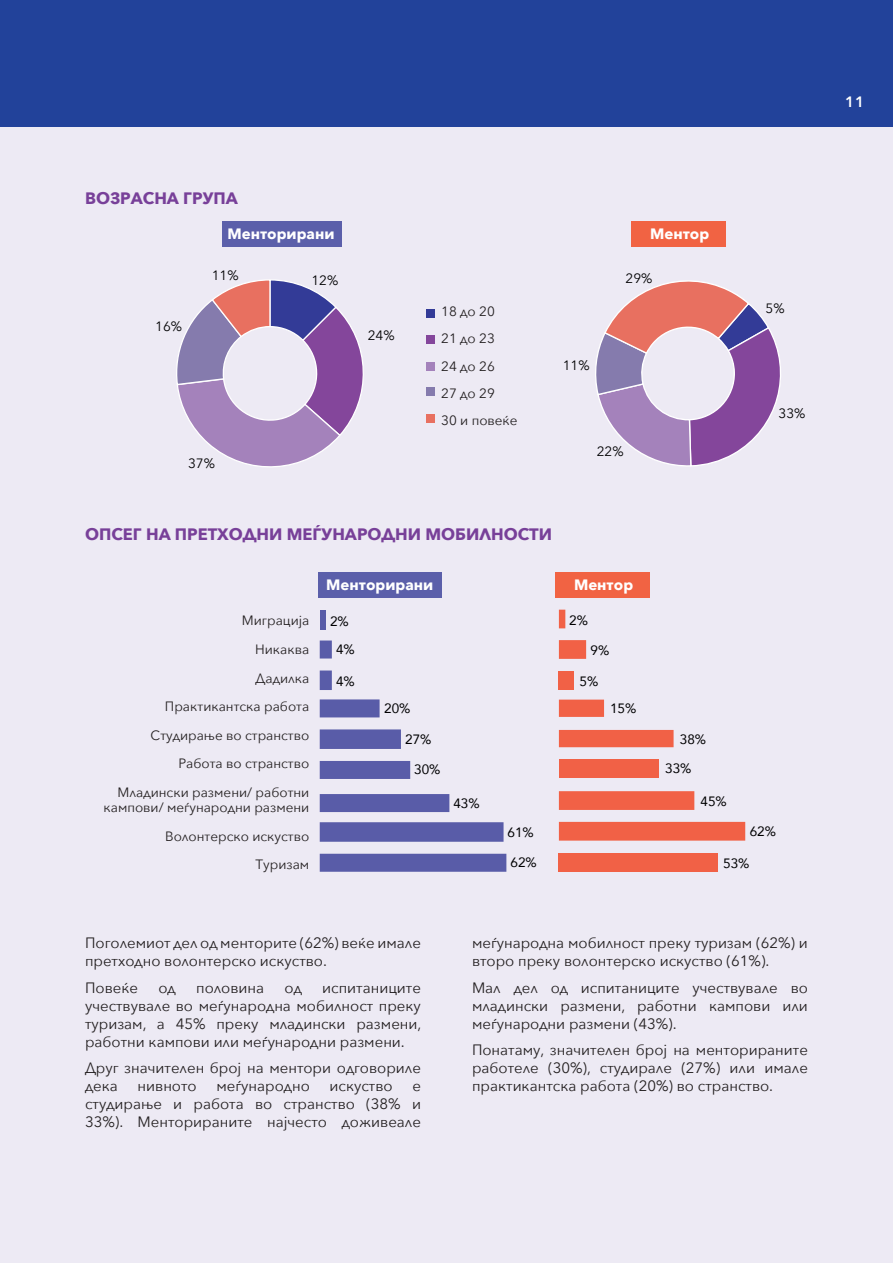
<style>
.page{position:relative;width:893px;height:1263px;background:#fff}
.page>*{position:absolute;margin:0;border:0;box-sizing:border-box;transform-origin:0 0}
.t1{font:700 16.5px "Avenir Next";color:#784099}
.t2{font:15px/18px "Avenir Next";color:#231f20;text-align:justify}
.t3{font:700 15px "Avenir Next";color:#fff}
.t4{font:600 15px "Avenir Next";color:#fff}
.t5{font:13.5px/28.7px "Avenir Next";color:#231f20;text-align:right}
.t6{font:13.5px/16.2px "Avenir";color:#000001;text-align:right}
.t7{font:500 13.5px/25.5px "Avenir Next";color:#000001}
.t8{font:13.5px "Avenir Next";color:#000001}
</style>
<div class="page">
<div style="left:0;top:0;width:893px;height:128px;background:#22429a"></div>
<div style="left:0;top:128px;width:893px;height:1135px;background:#edeaf4"></div>
<svg style="left:176px;top:279px;width:188px;height:188px"></svg>
<div style="left:426px;top:310px;width:8px;height:8px;background:#333b97"></div>
<div style="left:426px;top:335px;width:8px;height:9px;background:#84469b"></div>
<div style="left:426px;top:362px;width:8px;height:9px;background:#a482bb"></div>
<div style="left:426px;top:388px;width:8px;height:8px;background:#857bad"></div>
<div style="left:426px;top:415px;width:8px;height:8px;background:#e87060"></div>
<svg style="left:595px;top:280px;width:186px;height:187px"></svg>
<svg style="left:320px;top:640px;width:186px;height:232px"></svg>
<div style="left:320px;top:611px;width:5px;height:19px;background:#595ca8"></div>
<svg style="left:559px;top:610px;width:186px;height:231px"></svg>
<div style="left:559px;top:853px;width:159px;height:18px;background:#f16146"></div>
<div style="left:222px;top:221px;width:119px;height:26px;background:#5b5faa"></div>
<div style="left:318px;top:572px;width:124px;height:25px;background:#5b5faa"></div>
<div style="left:631px;top:221px;width:95px;height:26px;background:#f16343"></div>
<div style="left:555px;top:572px;width:95px;height:25px;background:#f16343"></div>
<p class="t1" style="left:85px;top:184px;width:154px">ВОЗРАСНА ГРУПА</p>
<p class="t3" style="left:227px;top:220px;width:109px">Менторирани</p>
<p class="t8" style="left:155px;top:318px;width:28px">16%</p>
<p class="t8" style="left:212px;top:267px;width:28px">11%</p>
<p class="t8" style="left:311px;top:273px;width:28px">12%</p>
<p class="t8" style="left:368px;top:327px;width:28px">24%</p>
<p class="t8" style="left:188px;top:455px;width:28px">37%</p>
<p class="t5" style="left:441px;top:298px;width:78px;line-height:27px;text-align:left">18 до 20<br>21 до 23<br>24 до 26<br>27 до 29<br>30 и повеќе</p>
<p class="t7" style="left:437px;top:301px;width:53px">18 to 20<br>21 to 23</p>
<p class="t7" style="left:437px;top:353px;width:53px">24 to 26<br>27 to 29</p>
<p class="t7" style="left:437px;top:406px;width:81px">30 and more</p>
<p class="t3" style="left:650px;top:220px;width:61px">Ментор</p>
<p class="t8" style="left:626px;top:271px;width:28px">29%</p>
<p class="t8" style="left:563px;top:358px;width:28px">11%</p>
<p class="t8" style="left:597px;top:444px;width:28px">22%</p>
<p class="t8" style="left:766px;top:301px;width:21px">5%</p>
<p class="t8" style="left:779px;top:405px;width:28px">33%</p>
<p class="t1" style="left:85px;top:519px;width:469px">ОПСЕГ НА ПРЕТХОДНИ МЕЃУНАРОДНИ МОБИЛНОСТИ</p>
<p class="t3" style="left:326px;top:571px;width:109px">Менторирани</p>
<p class="t6" style="left:250px;top:612px;width:61px">Migration</p>
<p class="t6" style="left:330px;top:614px;width:20px">2%</p>
<p class="t5" style="left:118px;top:606px;width:193px">Миграција<br>Никаква<br>Дадилка<br>Практикантска работа<br>Студирање во странство<br>Работа во странство<br>Младински размени/ работни</p>
<p class="t5" style="left:103px;top:792px;width:207px">кампови/ меѓународни размени<br>Волонтерско искуство<br>Туризам</p>
<p class="t6" style="left:336px;top:642px;width:20px">4%</p>
<p class="t6" style="left:336px;top:674px;width:20px">4%</p>
<p class="t6" style="left:276px;top:642px;width:35px">None</p>
<p class="t6" style="left:265px;top:672px;width:46px">Au pair</p>
<p class="t6" style="left:249px;top:701px;width:62px">Internship</p>
<p class="t6" style="left:209px;top:731px;width:102px">Studying abroad</p>
<p class="t6" style="left:211px;top:763px;width:100px">Working abroad</p>
<p class="t6" style="left:120px;top:785px;width:191px">Youth exchanges/ work camps/ international exchanges</p>
<p class="t6" style="left:161px;top:824px;width:150px">Volunteering experience</p>
<p class="t6" style="left:261px;top:856px;width:50px">Tourism</p>
<p class="t6" style="left:384px;top:701px;width:28px">20%</p>
<p class="t6" style="left:405px;top:733px;width:28px">27%</p>
<p class="t6" style="left:414px;top:763px;width:28px">30%</p>
<p class="t6" style="left:453px;top:796px;width:28px">43%</p>
<p class="t6" style="left:507px;top:826px;width:28px">61%</p>
<p class="t6" style="left:510px;top:856px;width:28px">62%</p>
<p class="t3" style="left:574px;top:571px;width:61px">Ментор</p>
<p class="t6" style="left:569px;top:613px;width:20px">2%</p>
<p class="t6" style="left:591px;top:644px;width:20px">9%</p>
<p class="t6" style="left:580px;top:674px;width:20px">5%</p>
<p class="t6" style="left:610px;top:702px;width:28px">15%</p>
<p class="t6" style="left:680px;top:732px;width:28px">38%</p>
<p class="t6" style="left:665px;top:761px;width:28px">33%</p>
<p class="t6" style="left:700px;top:795px;width:28px">45%</p>
<p class="t6" style="left:750px;top:824px;width:28px">62%</p>
<p class="t6" style="left:723px;top:856px;width:28px">53%</p>
<p class="t2" style="left:85px;top:933px;width:337px">Поголемиот дел од менторите (62%) веќе имале претходно волонтерско искуство.</p>
<p class="t2" style="left:85px;top:978px;width:55px">Повеќе</p>
<p class="t2" style="left:158px;top:978px;width:19px">од</p>
<p class="t2" style="left:196px;top:978px;width:70px">половина</p>
<p class="t2" style="left:285px;top:978px;width:19px">од</p>
<p class="t2" style="left:85px;top:978px;width:338px;text-indent:237px">испитаниците учествувале во меѓународна мобилност преку туризам, а 45% преку младински размени, работни кампови или меѓународни размени.</p>
<p class="t2" style="left:85px;top:1058px;width:337px">Друг значителен број на ментори одговориле дека</p>
<p class="t2" style="left:138px;top:1076px;width:61px">нивното</p>
<p class="t2" style="left:216px;top:1076px;width:95px">меѓународно</p>
<p class="t2" style="left:330px;top:1076px;width:65px">искуство</p>
<p class="t2" style="left:85px;top:1076px;width:337px;text-indent:327px">е студирање и работа во странство (38% и 33%). Менторираните најчесто доживеале</p>
<p class="t2" style="left:472px;top:933px;width:337px">меѓународна мобилност преку туризам (62%) и второ преку волонтерско искуство (61%).</p>
<p class="t2" style="left:472px;top:978px;width:337px">Мал дел од испитаниците учествувале во младински размени, работни кампови или меѓународни размени (43%).</p>
<p class="t2" style="left:472px;top:1040px;width:337px">Понатаму, значителен број на менторираните работеле (30%), студирале (27%) или имале практикантска работа (20%) во странство.</p>
<p class="t4" style="left:845px;top:93px;width:21px">11</p>
</div>
